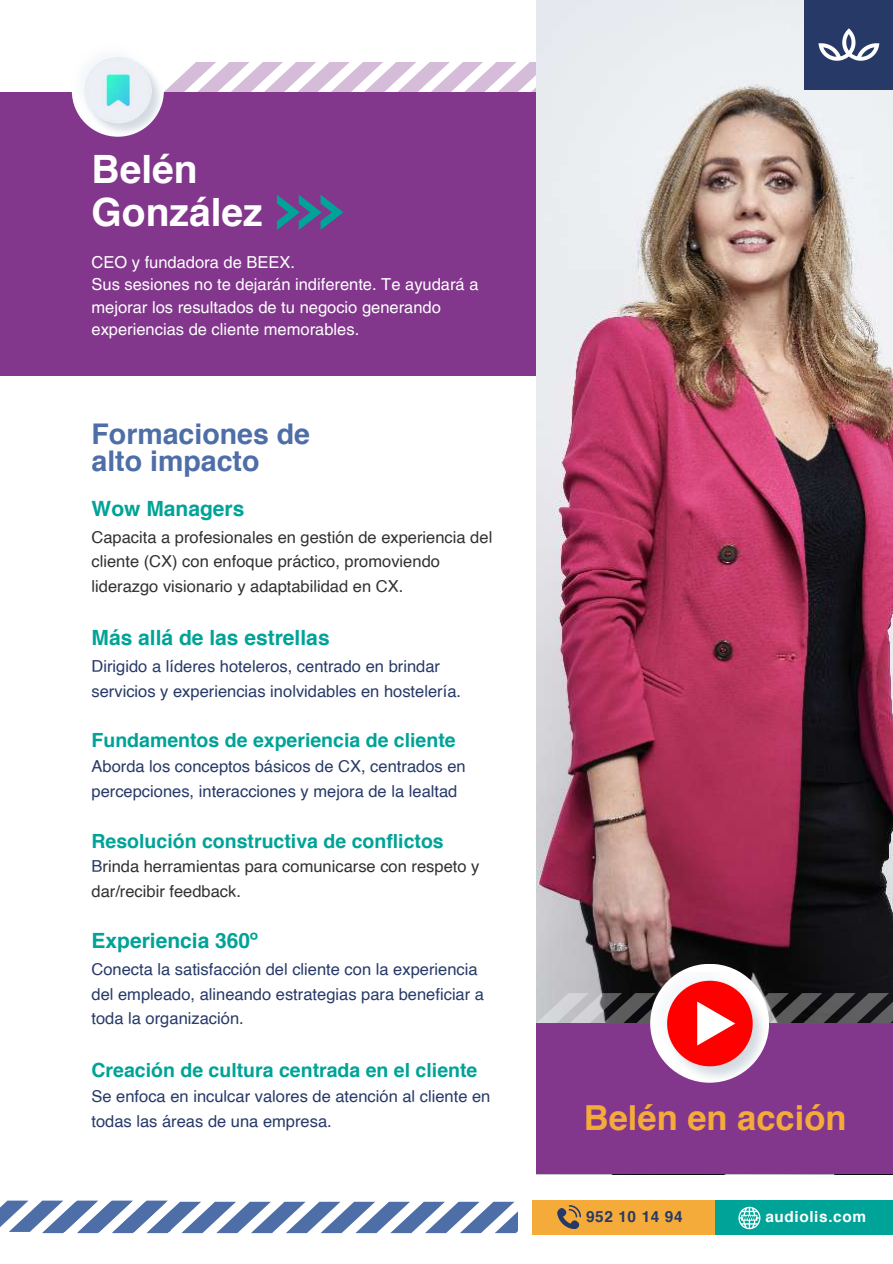
<style>
.page{position:relative;width:893px;height:1264px;background:#fff}
.page>*{position:absolute;margin:0;border:0;box-sizing:border-box;transform-origin:0 0}
.t1{font:700 39px/42.8px "Helvetica";color:#fff}
.t2{font:700 34.5px "Helvetica";color:#f4ab3a}
.t3{font:700 28.5px/27px "Helvetica";color:#4e6ea7}
.t4{font:700 21px "Helvetica";color:#00a397}
.t5{font:700 19.5px "Helvetica";color:#00a397}
.t6{font:16.5px/24.8px "Helvetica";color:#263967}
.t7{font:16.5px/24.8px "Helvetica";color:#313131}
.t8{font:16.5px/22.5px "Helvetica LT Pro";color:#fff}
.t9{font:700 15.3px "Helvetica";letter-spacing:.04em;color:#fff}
.t10{font:700 15.3px "Helvetica";letter-spacing:.04em;color:#263967}
.s1{color:#263967}
</style>
<div class="page">
<div style="left:0;top:92px;width:892px;height:284px;background:#82368c"></div>
<svg style="left:165px;top:62px;width:371px;height:30px"></svg>
<svg style="left:277px;top:195px;width:66px;height:35px"></svg>
<img style="left:71px;top:56px;width:94px;height:81px">
<img style="left:536px;top:0;width:356px;height:980px">
<div style="left:532px;top:1199px;width:182px;height:35px;background:#f4ab3a"></div>
<div style="left:714px;top:1199px;width:178px;height:35px;background:#00a397"></div>
<svg style="left:557px;top:1205px;width:23px;height:23px"></svg>
<svg style="left:738px;top:1206px;width:22px;height:23px"></svg>
<svg style="left:0;top:1200px;width:517px;height:33px"></svg>
<div style="left:804px;top:0;width:88px;height:89px;background:#263967"></div>
<svg style="left:818px;top:28px;width:61px;height:33px"></svg>
<div style="left:536px;top:1023px;width:356px;height:151px;background:#82368c"></div>
<svg style="left:650px;top:963px;width:119px;height:119px"></svg>
<img style="left:649px;top:972px;width:121px;height:110px">
<svg style="left:536px;top:980px;width:356px;height:86px"></svg>
<h1 class="t1" style="left:91px;top:151px;width:173px">Belén<br>González</h1>
<p class="t8" style="left:91px;top:252px;width:388px">CEO y fundadora de BEEX.<br>Sus sesiones no te dejarán indiferente. Te ayudará a mejorar los resultados de tu negocio generando experiencias de cliente memorables.</p>
<h3 class="t3" style="left:91px;top:423px;width:220px">Formaciones de alto impacto</h3>
<p class="t4" style="left:91px;top:499px;width:154px">Wow Managers</p>
<p class="t7" style="left:91px;top:525px;width:402px">Capacita a profesionales en gestión de experiencia del cliente (CX) con enfoque práctico, promoviendo liderazgo visionario y adaptabilidad en CX.</p>
<p class="t4" style="left:91px;top:628px;width:240px">Más allá de las estrellas</p>
<p class="t6" style="left:91px;top:655px;width:371px">Dirigido a líderes hoteleros, centrado en brindar servicios y experiencias inolvidables en hostelería.</p>
<p class="t5" style="left:91px;top:732px;width:365px">Fundamentos de experiencia de cliente</p>
<p class="t6" style="left:91px;top:755px;width:375px">Aborda los conceptos básicos de CX, centrados en percepciones, interacciones y mejora de la lealtad</p>
<p class="t5" style="left:91px;top:832px;width:354px">Resolución constructiva de conflictos</p>
<p class="t7" style="left:91px;top:855px;width:389px"><span class="s1">B</span>rinda herramientas para comunicarse con respeto y dar/recibir feedback.</p>
<p class="t4" style="left:91px;top:931px;width:168px">Experiencia 360º</p>
<p class="t6" style="left:91px;top:957px;width:394px">Conecta la satisfacción del cliente con la experiencia del empleado, alineando estrategias para beneficiar a toda la organización.</p>
<p class="t5" style="left:91px;top:1062px;width:387px">Creación de cultura centrada en el cliente</p>
<p class="t6" style="left:91px;top:1085px;width:400px">Se enfoca en inculcar valores de atención al cliente en todas las áreas de una empresa.</p>
<h2 class="t2" style="left:583px;top:1102px;width:264px">Belén en acción</h2>
<p class="t10" style="left:586px;top:1209px;width:98px">952 10 14 94</p>
<p class="t9" style="left:765px;top:1209px;width:102px">audiolis.com</p>
</div>
